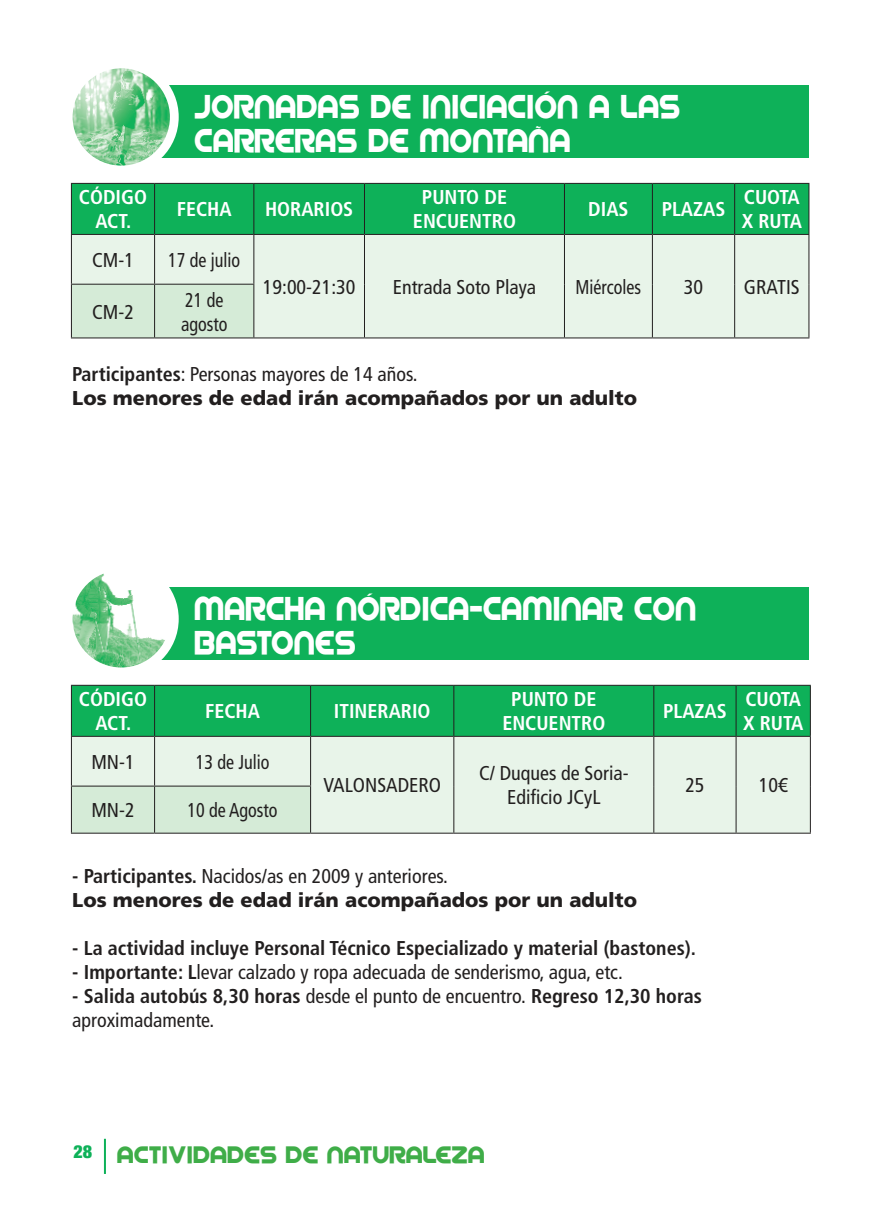
<style>
.page{position:relative;width:885px;height:1225px;background:#fff}
.page>*{position:absolute;margin:0;border:0;box-sizing:border-box;transform-origin:0 0}
.t1{font:36px/34px "Spin Cycle";color:#fff;scale:.9 1}
.t2{font:26px "Spin Cycle";color:#3fad48}
.t3{font:900 20px/24px "Frutiger LT Std";color:#221f1f}
.t4{font:condensed 20px/24px "Frutiger LT Std";color:#221f1f;text-align:center}
.t5{font:700 condensed 20px/24px "Frutiger LT Std";color:#221f1f}
.t6{font:700 condensed 20px/24px "Frutiger LT Std";color:#fff;text-align:center}
.t7{font:condensed 20px/24px "Frutiger LT Std";color:#221f1f;scale:.9 1}
.s1{font-weight:700;font-stretch:condensed}
.s2{font-weight:400;font-stretch:condensed}
.s3{font-weight:700}
.s4{font-weight:400}
</style>
<div class="page">
<hr style="left:104px;top:1138px;width:2px;height:36px;background:#0eb159">
<div style="left:128px;top:85px;width:680px;height:72px;background:#0eb159"></div>
<div style="left:128px;top:587px;width:680px;height:72px;background:#0eb159"></div>
<img style="left:68px;top:64px;width:106px;height:106px;border-radius:53px">
<div style="left:64px;top:60px;width:115px;height:114px;border:9px solid #fff;border-radius:50%"></div>
<img style="left:68px;top:566px;width:106px;height:106px;border-radius:53px">
<div style="left:64px;top:561px;width:115px;height:115px;border:9px solid #fff;border-radius:50%"></div>
<div style="left:72px;top:184px;width:736px;height:50px;background:#0eb159"></div>
<div style="left:72px;top:235px;width:736px;height:102px;background:#e8f4e9"></div>
<div style="left:72px;top:285px;width:181px;height:52px;background:#d5ebd7"></div>
<hr style="left:71px;top:183px;width:83px;height:1px;background:#221f1f">
<hr style="left:71px;top:184px;width:1px;height:50px;background:#221f1f">
<hr style="left:154px;top:183px;width:100px;height:1px;background:#221f1f">
<hr style="left:154px;top:184px;width:1px;height:50px;background:#221f1f">
<hr style="left:254px;top:183px;width:110px;height:1px;background:#221f1f">
<hr style="left:253px;top:184px;width:1px;height:50px;background:#221f1f">
<hr style="left:364px;top:183px;width:200px;height:1px;background:#221f1f">
<hr style="left:364px;top:184px;width:1px;height:50px;background:#221f1f">
<hr style="left:564px;top:183px;width:88px;height:1px;background:#221f1f">
<hr style="left:564px;top:184px;width:1px;height:50px;background:#221f1f">
<hr style="left:652px;top:183px;width:82px;height:1px;background:#221f1f">
<hr style="left:651px;top:184px;width:1px;height:50px;background:#221f1f">
<hr style="left:734px;top:183px;width:75px;height:1px;background:#221f1f">
<hr style="left:734px;top:184px;width:1px;height:50px;background:#221f1f">
<hr style="left:808px;top:184px;width:1px;height:50px;background:#221f1f">
<hr style="left:71px;top:234px;width:83px;height:1px;background:#221f1f">
<hr style="left:71px;top:235px;width:1px;height:49px;background:#221f1f">
<hr style="left:154px;top:234px;width:100px;height:1px;background:#221f1f">
<hr style="left:154px;top:235px;width:1px;height:49px;background:#221f1f">
<hr style="left:254px;top:234px;width:110px;height:1px;background:#221f1f">
<hr style="left:253px;top:235px;width:1px;height:49px;background:#221f1f">
<hr style="left:364px;top:234px;width:200px;height:1px;background:#221f1f">
<hr style="left:364px;top:235px;width:1px;height:49px;background:#221f1f">
<hr style="left:564px;top:234px;width:88px;height:1px;background:#221f1f">
<hr style="left:564px;top:235px;width:1px;height:49px;background:#221f1f">
<hr style="left:652px;top:234px;width:82px;height:1px;background:#221f1f">
<hr style="left:651px;top:235px;width:1px;height:49px;background:#221f1f">
<hr style="left:734px;top:234px;width:75px;height:1px;background:#221f1f">
<hr style="left:734px;top:235px;width:1px;height:49px;background:#221f1f">
<hr style="left:808px;top:235px;width:1px;height:49px;background:#221f1f">
<hr style="left:71px;top:284px;width:83px;height:1px;background:#221f1f">
<hr style="left:71px;top:285px;width:1px;height:52px;background:#221f1f">
<hr style="left:154px;top:284px;width:100px;height:1px;background:#221f1f">
<hr style="left:154px;top:285px;width:1px;height:52px;background:#221f1f">
<hr style="left:253px;top:285px;width:1px;height:52px;background:#221f1f">
<hr style="left:364px;top:284px;width:1px;height:53px;background:#221f1f">
<hr style="left:564px;top:284px;width:1px;height:53px;background:#221f1f">
<hr style="left:651px;top:284px;width:1px;height:53px;background:#221f1f">
<hr style="left:734px;top:284px;width:1px;height:53px;background:#221f1f">
<hr style="left:808px;top:284px;width:1px;height:53px;background:#221f1f">
<hr style="left:71px;top:337px;width:83px;height:1px;background:#221f1f">
<hr style="left:154px;top:337px;width:100px;height:1px;background:#221f1f">
<hr style="left:254px;top:337px;width:110px;height:1px;background:#221f1f">
<hr style="left:364px;top:337px;width:200px;height:1px;background:#221f1f">
<hr style="left:564px;top:337px;width:88px;height:1px;background:#221f1f">
<hr style="left:652px;top:337px;width:82px;height:1px;background:#221f1f">
<hr style="left:734px;top:337px;width:75px;height:1px;background:#221f1f">
<div style="left:72px;top:686px;width:737px;height:50px;background:#0eb159"></div>
<div style="left:72px;top:737px;width:737px;height:95px;background:#e8f4e9"></div>
<div style="left:72px;top:786px;width:238px;height:46px;background:#d5ebd7"></div>
<hr style="left:71px;top:685px;width:83px;height:1px;background:#221f1f">
<hr style="left:71px;top:686px;width:1px;height:50px;background:#221f1f">
<hr style="left:154px;top:685px;width:156px;height:1px;background:#221f1f">
<hr style="left:154px;top:686px;width:1px;height:50px;background:#221f1f">
<hr style="left:310px;top:685px;width:144px;height:1px;background:#221f1f">
<hr style="left:310px;top:686px;width:1px;height:50px;background:#221f1f">
<hr style="left:454px;top:685px;width:199px;height:1px;background:#221f1f">
<hr style="left:453px;top:686px;width:1px;height:50px;background:#221f1f">
<hr style="left:653px;top:685px;width:83px;height:1px;background:#221f1f">
<hr style="left:653px;top:686px;width:1px;height:50px;background:#221f1f">
<hr style="left:736px;top:685px;width:74px;height:1px;background:#221f1f">
<hr style="left:735px;top:686px;width:1px;height:50px;background:#221f1f">
<hr style="left:809px;top:686px;width:1px;height:50px;background:#221f1f">
<hr style="left:71px;top:736px;width:83px;height:1px;background:#221f1f">
<hr style="left:71px;top:737px;width:1px;height:48px;background:#221f1f">
<hr style="left:154px;top:736px;width:156px;height:1px;background:#221f1f">
<hr style="left:154px;top:737px;width:1px;height:48px;background:#221f1f">
<hr style="left:310px;top:736px;width:144px;height:1px;background:#221f1f">
<hr style="left:310px;top:737px;width:1px;height:48px;background:#221f1f">
<hr style="left:454px;top:736px;width:199px;height:1px;background:#221f1f">
<hr style="left:453px;top:737px;width:1px;height:49px;background:#221f1f">
<hr style="left:653px;top:736px;width:83px;height:1px;background:#221f1f">
<hr style="left:653px;top:737px;width:1px;height:49px;background:#221f1f">
<hr style="left:736px;top:736px;width:74px;height:1px;background:#221f1f">
<hr style="left:735px;top:737px;width:1px;height:49px;background:#221f1f">
<hr style="left:809px;top:737px;width:1px;height:49px;background:#221f1f">
<hr style="left:71px;top:785px;width:83px;height:1px;background:#221f1f">
<hr style="left:71px;top:786px;width:1px;height:46px;background:#221f1f">
<hr style="left:154px;top:785px;width:157px;height:1px;background:#221f1f">
<hr style="left:154px;top:786px;width:1px;height:46px;background:#221f1f">
<hr style="left:310px;top:786px;width:1px;height:46px;background:#221f1f">
<hr style="left:453px;top:786px;width:1px;height:46px;background:#221f1f">
<hr style="left:653px;top:786px;width:1px;height:46px;background:#221f1f">
<hr style="left:735px;top:786px;width:1px;height:46px;background:#221f1f">
<hr style="left:809px;top:786px;width:1px;height:46px;background:#221f1f">
<hr style="left:71px;top:832px;width:83px;height:1px;background:#221f1f">
<hr style="left:154px;top:832px;width:156px;height:1px;background:#221f1f">
<hr style="left:310px;top:832px;width:144px;height:1px;background:#221f1f">
<hr style="left:454px;top:832px;width:199px;height:1px;background:#221f1f">
<hr style="left:653px;top:832px;width:83px;height:1px;background:#221f1f">
<hr style="left:736px;top:832px;width:74px;height:1px;background:#221f1f">
<p class="t6" style="left:79px;top:186px;width:70px">CÓDIGO<br>ACT.</p>
<h1 class="t1" style="left:194px;top:93px;width:541px">JORNADAS DE INICIACIÓN A LAS<br>CARRERAS DE MONTAÑA</h1>
<p class="t6" style="left:177px;top:198px;width:56px">FECHA</p>
<p class="t6" style="left:265px;top:198px;width:90px">HORARIOS</p>
<p class="t6" style="left:413px;top:186px;width:104px">PUNTO DE<br>ENCUENTRO</p>
<p class="t6" style="left:588px;top:198px;width:42px">DIAS</p>
<p class="t6" style="left:661px;top:198px;width:65px">PLAZAS</p>
<p class="t4" style="left:92px;top:248px;width:43px">CM-1</p>
<p class="t7" style="left:168px;top:248px;width:81px">17 de julio</p>
<p class="t6" style="left:741px;top:186px;width:62px;text-align:left">CUOTA<br>X RUTA</p>
<p class="t4" style="left:92px;top:300px;width:43px">CM-2</p>
<p class="t7" style="left:181px;top:288px;width:53px">21 de agosto</p>
<p class="t4" style="left:263px;top:275px;width:94px">19:00-21:30</p>
<p class="t4" style="left:393px;top:275px;width:145px">Entrada Soto Playa</p>
<p class="t7" style="left:575px;top:275px;width:74px">Miércoles</p>
<p class="t4" style="left:683px;top:275px;width:21px">30</p>
<p class="t4" style="left:743px;top:275px;width:57px">GRATIS</p>
<p class="t3" style="left:72px;top:363px;width:566px"><span class="s1">Participantes</span><span class="s2">: Personas mayores de 14 años.<br></span>Los menores de edad irán acompañados por un adulto</p>
<p class="t6" style="left:79px;top:688px;width:70px">CÓDIGO<br>ACT.</p>
<h1 class="t1" style="left:194px;top:595px;width:559px">MARCHA NÓRDICA-CAMINAR CON<br>BASTONES</h1>
<p class="t6" style="left:205px;top:700px;width:56px">FECHA</p>
<p class="t6" style="left:334px;top:700px;width:98px">ITINERARIO</p>
<p class="t6" style="left:502px;top:688px;width:104px">PUNTO DE<br>ENCUENTRO</p>
<p class="t6" style="left:663px;top:700px;width:65px">PLAZAS</p>
<p class="t6" style="left:743px;top:688px;width:62px;text-align:left">CUOTA<br>X RUTA</p>
<p class="t4" style="left:91px;top:750px;width:45px">MN-1</p>
<p class="t7" style="left:196px;top:750px;width:83px">13 de Julio</p>
<p class="t4" style="left:91px;top:798px;width:45px">MN-2</p>
<p class="t7" style="left:187px;top:798px;width:101px">10 de Agosto</p>
<p class="t4" style="left:323px;top:773px;width:119px">VALONSADERO</p>
<p class="t4" style="left:479px;top:761px;width:151px">C/ Duques de Soria-<br>Edificio JCyL</p>
<p class="t4" style="left:685px;top:773px;width:21px">25</p>
<p class="t4" style="left:758px;top:773px;width:30px">10€</p>
<p class="t3" style="left:72px;top:865px;width:566px"><span class="s1">- Participantes.</span> <span class="s2">Nacidos/as en 2009 y anteriores.<br></span>Los menores de edad irán acompañados por un adulto</p>
<p class="t5" style="left:72px;top:936px;width:625px">- La actividad incluye Personal Técnico Especializado y material (bastones).</p>
<p class="t4" style="left:72px;top:960px;width:552px"><span class="s3">- Importante: L</span>levar calzado y ropa adecuada de senderismo, agua, etc.</p>
<p class="t5" style="left:72px;top:984px;width:631px">- Salida autobús 8,30 horas <span class="s4">desde el punto de encuentro.</span> Regreso 12,30 horas <span class="s4">aproximadamente.</span></p>
<h2 class="t2" style="left:73px;top:1138px;width:412px"><sup>28</sup> ACTIVIDADES DE NATURALEZA</h2>
</div>
